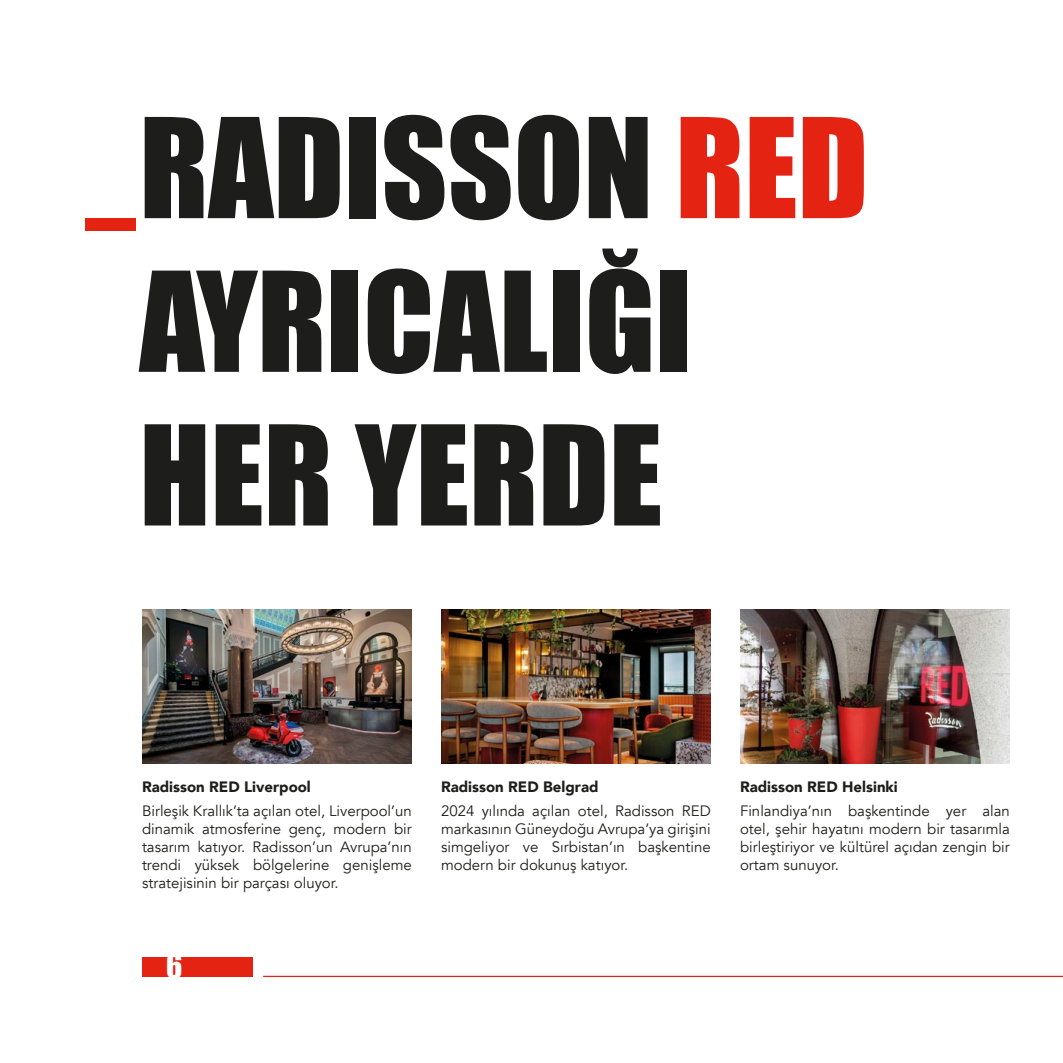
<style>
.page{position:relative;width:1063px;height:1063px;background:#fff}
.page>*{position:absolute;margin:0;border:0;box-sizing:border-box;transform-origin:0 0}
.t1{font:128px/153.6px "Impact";color:#1d1d1b}
.t2{font:30px "Impact";color:#fff}
.t3{font:15px/18px "Avenir";color:#1d1d1b;text-align:justify}
.t4{font:900 15px "Avenir";color:#1d1d1b}
.s1{color:#e42313}
</style>
<div class="page">
<hr style="left:263px;top:976px;width:800px;height:1px;background:#e42313">
<div style="left:142px;top:957px;width:111px;height:20px;background:#e42313"></div>
<img style="left:142px;top:610px;width:270px;height:154px">
<img style="left:441px;top:610px;width:270px;height:154px">
<img style="left:740px;top:610px;width:270px;height:154px">
<div style="left:85px;top:218px;width:50px;height:13px;background:#e42313"></div>
<h1 class="t1" style="left:139px;top:88px;width:730px">RADISSON <span class="s1">RED<br></span>AYRICALIĞI<br>HER YERDE</h1>
<p class="t4" style="left:142px;top:774px;width:170px">Radisson RED Liverpool</p>
<p class="t4" style="left:441px;top:774px;width:159px">Radisson RED Belgrad</p>
<p class="t4" style="left:740px;top:774px;width:159px">Radisson RED Helsinki</p>
<p class="t3" style="left:441px;top:802px;width:271px">2024 yılında açılan otel, Radisson RED markasının Güneydoğu Avrupa’ya girişini simgeliyor ve Sırbistan’ın başkentine modern bir dokunuş katıyor.</p>
<p class="t3" style="left:740px;top:802px;width:271px">Finlandiya’nın başkentinde yer alan otel, şehir hayatını modern bir tasarımla birleştiriyor ve kültürel açıdan zengin bir ortam sunuyor.</p>
<p class="t3" style="left:142px;top:802px;width:271px">Birleşik Krallık’ta açılan otel, Liverpool’un dinamik atmosferine genç, modern bir tasarım katıyor. Radisson’un Avrupa’nın trendi yüksek bölgelerine genişleme stratejisinin bir parçası oluyor.</p>
<h2 class="t2" style="left:166px;top:943px;width:18px">6</h2>
</div>
